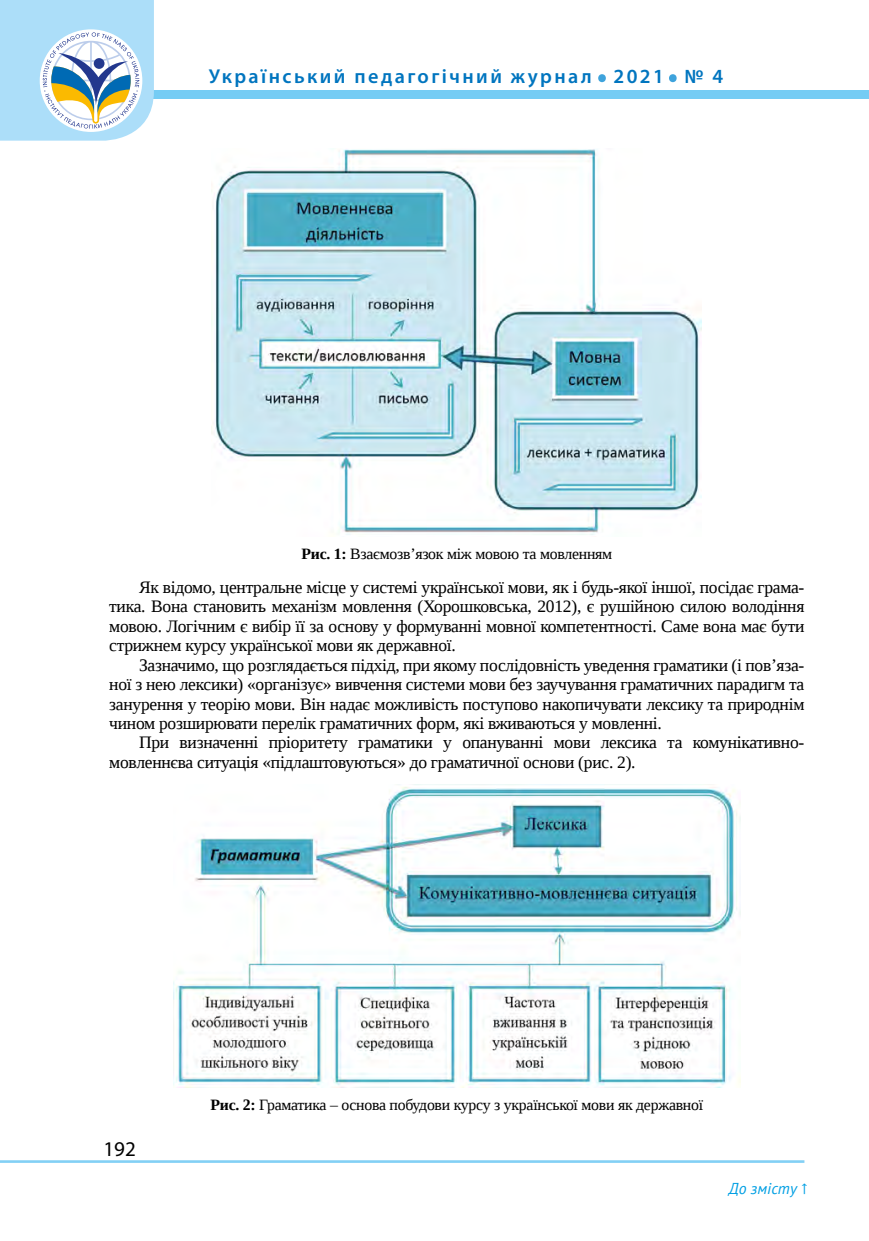
<style>
.page{position:relative;width:869px;height:1241px;background:#fff}
.page>*{position:absolute;margin:0;border:0;box-sizing:border-box;transform-origin:0 0}
.t1{font:600 50.4px "Myriad Pro";color:#3ea3dc}
.t2{font:21px "Myriad Pro";color:#000}
.t3{font:600 20.12px "Myriad Pro";letter-spacing:.12em;color:#0075bf}
.t4{font:17.5px/19.4px "Liberation Serif";letter-spacing:-.015em;color:#000;text-align:justify}
.t5{font:15.75px "Liberation Serif";letter-spacing:-.015em;color:#000}
.t6{font:italic 15.75px "PT Sans";color:#009fe3}
.s1{font-weight:700}
</style>
<div class="page">
<hr style="left:0;top:1159px;width:804px;height:3px;background:#83d0f5">
<div style="left:0;top:90px;width:868px;height:8px;background:#75ccf4"></div>
<svg style="left:0;top:0;width:154px;height:141px"></svg>
<img style="left:212px;top:149px;width:489px;height:386px">
<img style="left:173px;top:784px;width:566px;height:303px">
<p class="t3" style="left:208px;top:64px;width:384px">Український педагогічний журнал</p>
<h1 class="t1" style="left:595px;top:33px;width:13px">.</h1>
<p class="t3" style="left:613px;top:64px;width:52px">2021</p>
<h1 class="t1" style="left:666px;top:33px;width:13px">.</h1>
<p class="t3" style="left:684px;top:64px;width:40px">№ 4</p>
<p class="t5" style="left:301px;top:543px;width:312px"><span class="s1">Рис. 1:</span> Взаємозв’язок між мовою та мовленням</p>
<p class="t4" style="left:109px;top:577px;width:696px;text-indent:30px">Як відомо, центральне місце у системі української мови, як і будь-якої іншої, посідає грама&shy;тика. Вона становить механізм мовлення (Хорошковська, 2012), є рушійною силою володіння мовою. Логічним є вибір її за основу у формуванні мовної компетентності. Саме вона має бути стрижнем курсу української мови як державної.</p>
<p class="t4" style="left:109px;top:655px;width:696px;text-indent:30px">Зазначимо, що розглядається підхід, при якому послідовність уведення граматики (і пов’яза&shy;ної з нею лексики) «організує» вивчення системи мови без заучування граматичних парадигм та занурення у теорію мови. Він надає можливість поступово накопичувати лексику та природнім чином розширювати перелік граматичних форм, які вживаються у мовленні.</p>
<p class="t4" style="left:109px;top:732px;width:696px;text-indent:30px">При визначенні пріоритету граматики у опануванні мови лексика та комунікативно&shy;мовленнєва ситуація «підлаштовуються» до граматичної основи (рис. 2).</p>
<p class="t2" style="left:103px;top:1135px;width:34px">192</p>
<p class="t5" style="left:210px;top:1094px;width:494px"><span class="s1">Рис. 2:</span> Граматика – основа побудови курсу з української мови як державної</p>
<p class="t6" style="left:728px;top:1178px;width:81px">До змісту ↑</p>
</div>
